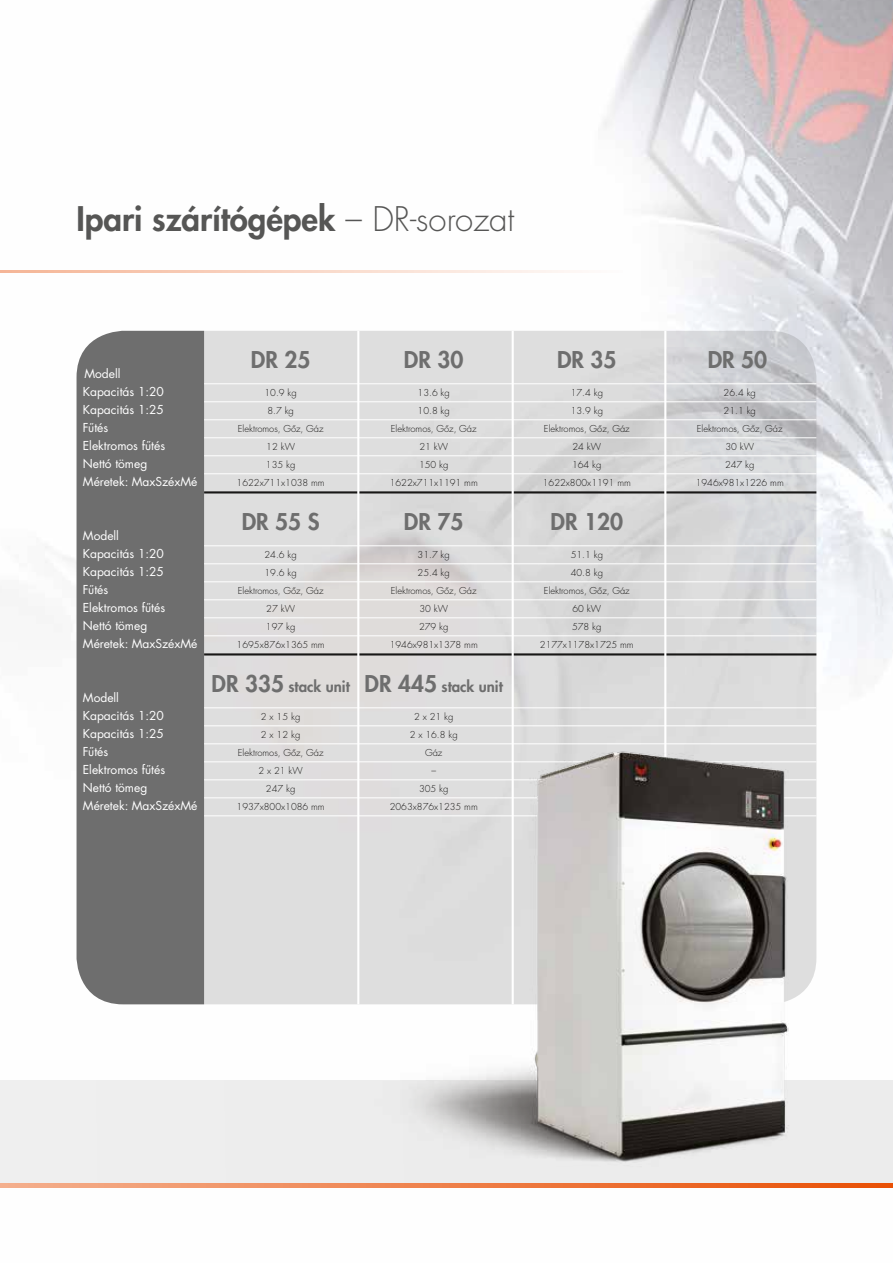
<style>
.page{position:relative;width:893px;height:1263px;background:#fff}
.page>*{position:absolute;margin:0;border:0;box-sizing:border-box;transform-origin:0 0}
.t1{font:800 33px "Futura LT Pro";color:#565655}
.t2{font:800 22.5px "Futura Std";color:#6e6e6e}
.t3{font:800 15px "Futura Std";color:#6e6e6e}
.t4{font:12px/18px "Futura LT Pro";color:#fff}
.t5{font:300 9.3px/18px "Futura Std";color:#181716;text-align:center}
.t6{font:300 9.3px "Futura LT Pro";color:#181716}
.s1{font-weight:300}
.s2{font-size:22.5px}
</style>
<div class="page">
<img style="left:0;top:0;width:893px;height:1188px">
<div style="left:0;top:1081px;width:893px;height:102px;background:#ececec"></div>
<svg style="left:0;top:1183px;width:893px;height:4px;background:#f08d5d"></svg>
<hr style="left:0;top:270px;width:622px;height:3px;background:#e94f04">
<svg style="left:204px;top:331px;width:612px;height:673px;background:#dadada"></svg>
<div style="left:77px;top:331px;width:127px;height:673px;background:#6e6e6e"></div>
<hr style="left:204px;top:383px;width:612px;height:1px;background:#fff">
<hr style="left:204px;top:401px;width:612px;height:1px;background:#fff">
<hr style="left:204px;top:419px;width:612px;height:1px;background:#fff">
<hr style="left:204px;top:437px;width:612px;height:1px;background:#fff">
<hr style="left:204px;top:455px;width:612px;height:1px;background:#fff">
<hr style="left:204px;top:473px;width:612px;height:1px;background:#fff">
<hr style="left:204px;top:491px;width:612px;height:2px;background:#181716">
<hr style="left:204px;top:545px;width:612px;height:1px;background:#fff">
<hr style="left:204px;top:563px;width:612px;height:1px;background:#fff">
<hr style="left:204px;top:581px;width:612px;height:1px;background:#fff">
<hr style="left:204px;top:599px;width:612px;height:1px;background:#fff">
<hr style="left:204px;top:617px;width:612px;height:1px;background:#fff">
<hr style="left:204px;top:635px;width:612px;height:1px;background:#fff">
<hr style="left:204px;top:653px;width:612px;height:2px;background:#181716">
<hr style="left:204px;top:707px;width:612px;height:1px;background:#fff">
<hr style="left:204px;top:725px;width:612px;height:1px;background:#fff">
<hr style="left:204px;top:743px;width:612px;height:1px;background:#fff">
<hr style="left:204px;top:761px;width:612px;height:1px;background:#fff">
<hr style="left:204px;top:779px;width:612px;height:1px;background:#fff">
<hr style="left:204px;top:797px;width:612px;height:1px;background:#fff">
<hr style="left:204px;top:815px;width:612px;height:1px;background:#fff">
<hr style="left:357px;top:331px;width:2px;height:673px;background:#fff">
<hr style="left:512px;top:331px;width:2px;height:673px;background:#fff">
<hr style="left:664px;top:331px;width:2px;height:673px;background:#fff">
<img style="left:366px;top:743px;width:432px;height:445px">
<h1 class="t1" style="left:77px;top:194px;width:439px">Ipari szárítógépek <span class="s1">– DR-sorozat</span></h1>
<p class="t4" style="left:83px;top:364px;width:116px">Modell<br>Kapacitás 1:20<br>Kapacitás 1:25<br>Fűtés<br>Elektromos fűtés<br>Nettó tömeg<br>Méretek: MaxSzéxMé</p>
<p class="t4" style="left:83px;top:526px;width:116px">Modell<br>Kapacitás 1:20<br>Kapacitás 1:25<br>Fűtés<br>Elektromos fűtés<br>Nettó tömeg<br>Méretek: MaxSzéxMé</p>
<p class="t4" style="left:83px;top:688px;width:116px">Modell<br>Kapacitás 1:20<br>Kapacitás 1:25<br>Fűtés<br>Elektromos fűtés<br>Nettó tömeg<br>Méretek: MaxSzéxMé</p>
<h2 class="t2" style="left:251px;top:345px;width:61px">DR 25</h2>
<p class="t5" style="left:264px;top:384px;width:34px">10.9 kg<br>8.7 kg</p>
<p class="t6" style="left:238px;top:423px;width:87px">Elektromos, Gőz, Gáz</p>
<p class="t5" style="left:237px;top:438px;width:90px">12 kW<br>135 kg<br>1622x711x1038 mm</p>
<h2 class="t2" style="left:242px;top:507px;width:79px">DR 55 S</h2>
<p class="t5" style="left:264px;top:546px;width:34px;text-align:left">24.6 kg<br>19.6 kg</p>
<p class="t6" style="left:238px;top:585px;width:87px">Elektromos, Gőz, Gáz</p>
<p class="t5" style="left:237px;top:600px;width:90px">27 kW<br>197 kg<br>1695x876x1365 mm</p>
<h3 class="t3" style="left:211px;top:676px;width:140px"><span class="s2">DR 335</span> stack unit</h3>
<p class="t5" style="left:261px;top:708px;width:41px;text-align:left">2 x 15 kg<br>2 x 12 kg</p>
<p class="t6" style="left:238px;top:747px;width:87px">Elektromos, Gőz, Gáz</p>
<p class="t5" style="left:237px;top:762px;width:90px">2 x 21 kW<br>247 kg<br>1937x800x1086 mm</p>
<h2 class="t2" style="left:404px;top:345px;width:61px">DR 30</h2>
<p class="t5" style="left:418px;top:384px;width:34px;text-align:left">13.6 kg<br>10.8 kg</p>
<p class="t6" style="left:391px;top:423px;width:87px">Elektromos, Gőz, Gáz</p>
<p class="t5" style="left:390px;top:438px;width:90px">21 kW<br>150 kg<br>1622x711x1191 mm</p>
<h2 class="t2" style="left:404px;top:507px;width:61px">DR 75</h2>
<p class="t5" style="left:418px;top:546px;width:34px;text-align:left">31.7 kg<br>25.4 kg</p>
<p class="t6" style="left:391px;top:585px;width:87px">Elektromos, Gőz, Gáz</p>
<p class="t5" style="left:390px;top:600px;width:90px">30 kW<br>279 kg<br>1946x981x1378 mm</p>
<h3 class="t3" style="left:365px;top:676px;width:140px"><span class="s2">DR 445</span> stack unit</h3>
<p class="t5" style="left:410px;top:708px;width:49px">2 x 21 kg<br>2 x 16.8 kg</p>
<p class="t6" style="left:425px;top:747px;width:19px">Gáz</p>
<p class="t5" style="left:390px;top:762px;width:90px">–<br>305 kg<br>2063x876x1235 mm</p>
<h2 class="t2" style="left:557px;top:345px;width:61px">DR 35</h2>
<p class="t5" style="left:571px;top:384px;width:34px;text-align:left">17.4 kg<br>13.9 kg</p>
<p class="t6" style="left:544px;top:423px;width:87px">Elektromos, Gőz, Gáz</p>
<p class="t5" style="left:543px;top:438px;width:90px">24 kW<br>164 kg<br>1622x800x1191 mm</p>
<h2 class="t2" style="left:550px;top:507px;width:74px">DR 120</h2>
<p class="t5" style="left:571px;top:546px;width:34px;text-align:left">51.1 kg<br>40.8 kg</p>
<p class="t6" style="left:544px;top:585px;width:87px">Elektromos, Gőz, Gáz</p>
<p class="t5" style="left:540px;top:600px;width:95px">60 kW<br>578 kg<br>2177x1178x1725 mm</p>
<h2 class="t2" style="left:708px;top:345px;width:61px">DR 50</h2>
<p class="t5" style="left:724px;top:384px;width:34px;text-align:left">26.4 kg<br>21.1 kg</p>
<p class="t6" style="left:697px;top:423px;width:87px">Elektromos, Gőz, Gáz</p>
<p class="t5" style="left:696px;top:438px;width:90px">30 kW<br>247 kg<br>1946x981x1226 mm</p>
</div>
